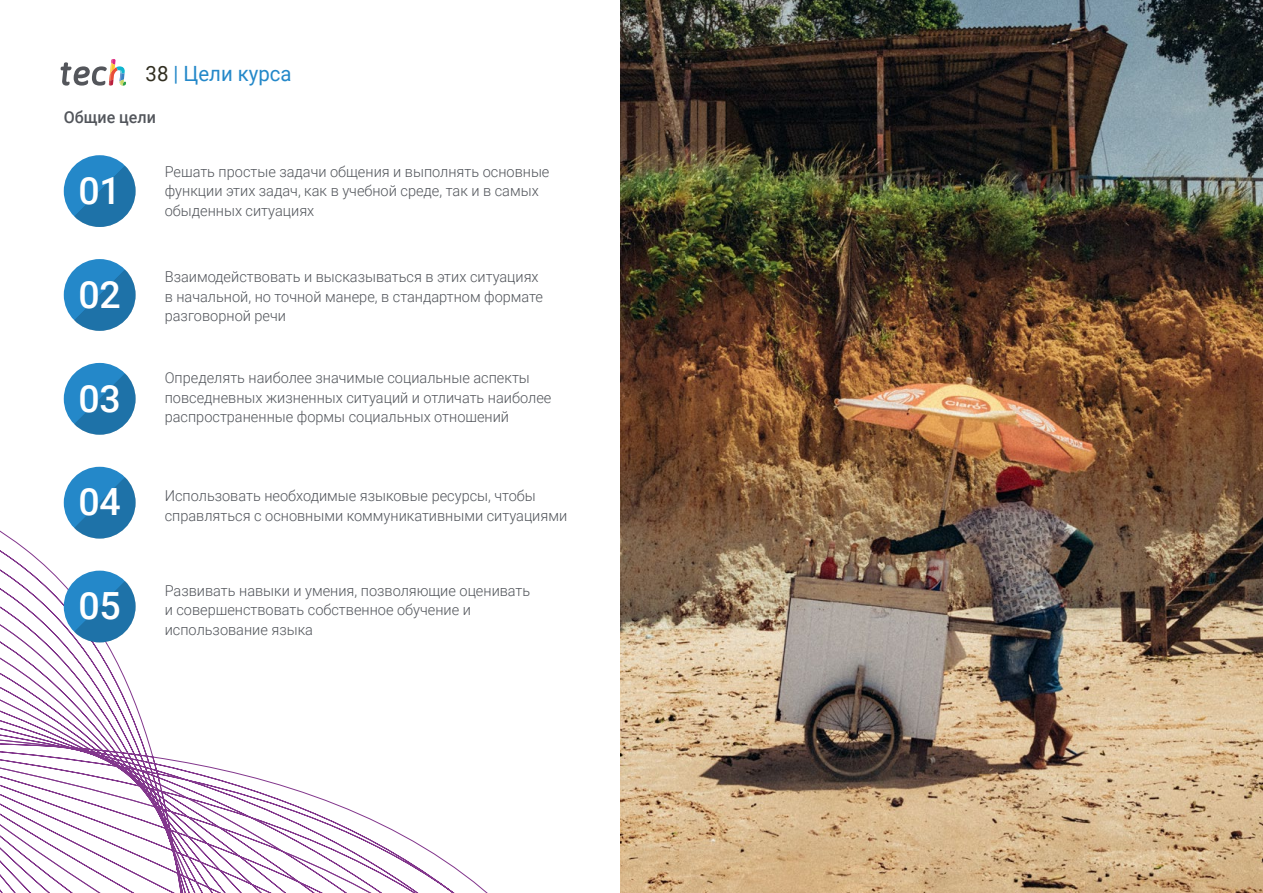
<style>
.page{position:relative;width:1263px;height:893px;background:#fff}
.page>*{position:absolute;margin:0;border:0;box-sizing:border-box;transform-origin:0 0}
.t1{font:500 37.5px "Roboto";color:#fff}
.t2{font:21px "Roboto";color:#2488c9}
.t3{font:500 16.5px "Roboto";color:#52555b}
.t4{font:300 15px/19.5px "Roboto";color:#52555b}
.s1{color:#312e20}
</style>
<div class="page">
<svg style="left:61px;top:59px;width:65px;height:27px"></svg>
<img style="left:621px;top:0;width:642px;height:893px">
<svg style="left:0;top:518px;width:488px;height:375px"></svg>
<div style="left:64px;top:155px;width:72px;height:72px;background:#2488c9;border-radius:50%"></div>
<div style="left:64px;top:259px;width:72px;height:72px;background:#2488c9;border-radius:50%"></div>
<div style="left:64px;top:363px;width:72px;height:72px;background:#2488c9;border-radius:50%"></div>
<div style="left:64px;top:467px;width:72px;height:71px;background:#2488c9;border-radius:50%"></div>
<div style="left:64px;top:571px;width:72px;height:71px;background:#2488c9;border-radius:50%"></div>
<svg style="left:74px;top:166px;width:62px;height:61px"></svg>
<svg style="left:74px;top:270px;width:62px;height:61px"></svg>
<svg style="left:74px;top:373px;width:62px;height:62px"></svg>
<svg style="left:74px;top:477px;width:62px;height:61px"></svg>
<svg style="left:74px;top:581px;width:62px;height:61px"></svg>
<h2 class="t2" style="left:146px;top:59px;width:148px"><span class="s1">38</span> | Цели курса</h2>
<p class="t3" style="left:64px;top:106px;width:94px">Общие цели</p>
<h1 class="t1" style="left:78px;top:164px;width:44px">01</h1>
<p class="t4" style="left:165px;top:161px;width:386px">Решать простые задачи общения и выполнять основные функции этих задач, как в учебной среде, так и в самых обыденных ситуациях</p>
<h1 class="t1" style="left:78px;top:268px;width:44px">02</h1>
<h1 class="t1" style="left:78px;top:372px;width:44px">03</h1>
<p class="t4" style="left:165px;top:267px;width:380px">Взаимодействовать и высказываться в этих ситуациях в начальной, но точной манере, в стандартном формате разговорной речи</p>
<p class="t4" style="left:165px;top:368px;width:388px">Определять наиболее значимые социальные аспекты повседневных жизненных ситуаций и отличать наиболее распространенные формы социальных отношений</p>
<h1 class="t1" style="left:78px;top:476px;width:44px">04</h1>
<h1 class="t1" style="left:78px;top:580px;width:44px">05</h1>
<p class="t4" style="left:165px;top:486px;width:404px">Использовать необходимые языковые ресурсы, чтобы справляться с основными коммуникативными ситуациями</p>
<p class="t4" style="left:165px;top:580px;width:367px">Развивать навыки и умения, позволяющие оценивать и совершенствовать собственное обучение и использование языка</p>
</div>
